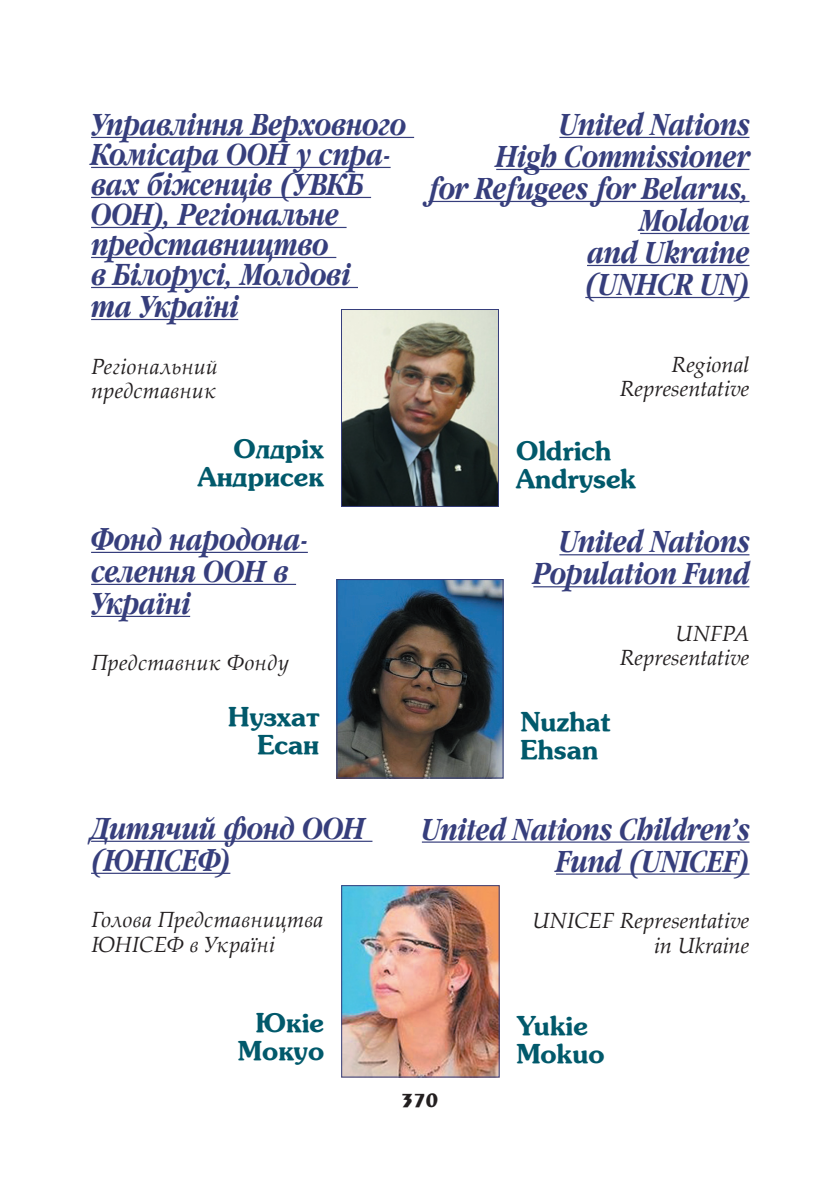
<style>
.page{position:relative;width:840px;height:1191px;background:#fff}
.page>*{position:absolute;margin:0;border:0;box-sizing:border-box;transform-origin:0 0}
.t1{font:italic 700 30px/32px "Garamond Narrow C";color:#363e7c}
.t2{font:700 26px/28px "AG Presquire";color:#01596b;text-align:right}
.t3{font:italic 22px/24.4px "Palatino Linotype";color:#231f20;text-align:right}
.t4{font:700 20px "Pengvin";color:#231f20}
</style>
<div class="page">
<hr style="left:91px;top:137px;width:323px;height:1px;background:#363e7c">
<hr style="left:91px;top:167px;width:299px;height:1px;background:#363e7c">
<hr style="left:91px;top:197px;width:280px;height:1px;background:#363e7c">
<hr style="left:91px;top:227px;width:255px;height:1px;background:#363e7c">
<hr style="left:91px;top:257px;width:245px;height:1px;background:#363e7c">
<hr style="left:91px;top:287px;width:267px;height:1px;background:#363e7c">
<hr style="left:91px;top:319px;width:147px;height:1px;background:#363e7c">
<hr style="left:91px;top:552px;width:217px;height:1px;background:#363e7c">
<hr style="left:91px;top:584px;width:205px;height:1px;background:#363e7c">
<hr style="left:91px;top:616px;width:99px;height:1px;background:#363e7c">
<hr style="left:91px;top:840px;width:281px;height:2px;background:#363e7c">
<hr style="left:91px;top:872px;width:139px;height:2px;background:#363e7c">
<hr style="left:559px;top:137px;width:190px;height:1px;background:#363e7c">
<hr style="left:496px;top:169px;width:253px;height:1px;background:#363e7c">
<hr style="left:428px;top:201px;width:321px;height:1px;background:#363e7c">
<hr style="left:639px;top:233px;width:110px;height:1px;background:#363e7c">
<hr style="left:586px;top:265px;width:163px;height:1px;background:#363e7c">
<hr style="left:585px;top:297px;width:164px;height:1px;background:#363e7c">
<hr style="left:559px;top:554px;width:190px;height:1px;background:#363e7c">
<hr style="left:533px;top:586px;width:216px;height:1px;background:#363e7c">
<hr style="left:421px;top:841px;width:328px;height:1px;background:#363e7c">
<hr style="left:555px;top:873px;width:194px;height:1px;background:#363e7c">
<img style="left:343px;top:311px;width:153px;height:194px">
<div style="left:341px;top:309px;width:157px;height:198px;border:1px solid #363e7c"></div>
<img style="left:338px;top:581px;width:163px;height:195px">
<div style="left:336px;top:579px;width:167px;height:199px;border:1px solid #363e7c"></div>
<img style="left:343px;top:887px;width:154px;height:188px">
<div style="left:341px;top:885px;width:158px;height:192px;border:1px solid #363e7c"></div>
<p class="t1" style="left:91px;top:112px;width:316px;line-height:30.4px">Управління Верховного<br>Комісара ООН у спра&shy;вах біженців (УВКБ<br>ООН), Регіональне представництво<br>в Білорусі, Молдові<br>та Україні</p>
<p class="t3" style="left:91px;top:353px;width:128px;text-align:left">Регіональний представник</p>
<p class="t2" style="left:197px;top:434px;width:128px">Олдріх<br>Андрисек</p>
<p class="t1" style="left:91px;top:526px;width:218px">Фонд народона&shy;селення ООН в<br>Україні</p>
<p class="t3" style="left:91px;top:650px;width:199px">Представник Фонду</p>
<p class="t2" style="left:228px;top:703px;width:93px">Нузхат<br>Есан</p>
<p class="t1" style="left:428px;top:111px;width:322px;text-align:right">United Nations<br>High Commissioner<br>for Refugees for Belarus,<br>Moldova<br>and Ukraine<br>(UNHCR UN)</p>
<p class="t3" style="left:619px;top:351px;width:131px">Regional<br>Representative</p>
<p class="t2" style="left:515px;top:437px;width:122px;text-align:left">Oldrich<br>Andrysek</p>
<p class="t1" style="left:533px;top:528px;width:217px;text-align:right">United Nations<br>Population Fund</p>
<p class="t3" style="left:619px;top:620px;width:131px">UNFPA<br>Representative</p>
<p class="t2" style="left:520px;top:707px;width:91px;text-align:left">Nuzhat<br>Ehsan</p>
<p class="t1" style="left:91px;top:814px;width:275px">Дитячий фонд ООН (ЮНІСЕФ)</p>
<p class="t3" style="left:91px;top:906px;width:234px;text-align:left">Голова Представництва<br>ЮНІСЕФ в Україні</p>
<p class="t2" style="left:238px;top:1008px;width:87px">Юкіе<br>Мокуо</p>
<p class="t1" style="left:421px;top:815px;width:329px;text-align:right">United Nations Children’s<br>Fund (UNICEF)</p>
<p class="t3" style="left:532px;top:907px;width:218px">UNICEF Representative in Ukraine</p>
<p class="t2" style="left:516px;top:1011px;width:89px;text-align:left">Yukie<br>Mokuo</p>
<p class="t4" style="left:401px;top:1091px;width:38px">370</p>
</div>
